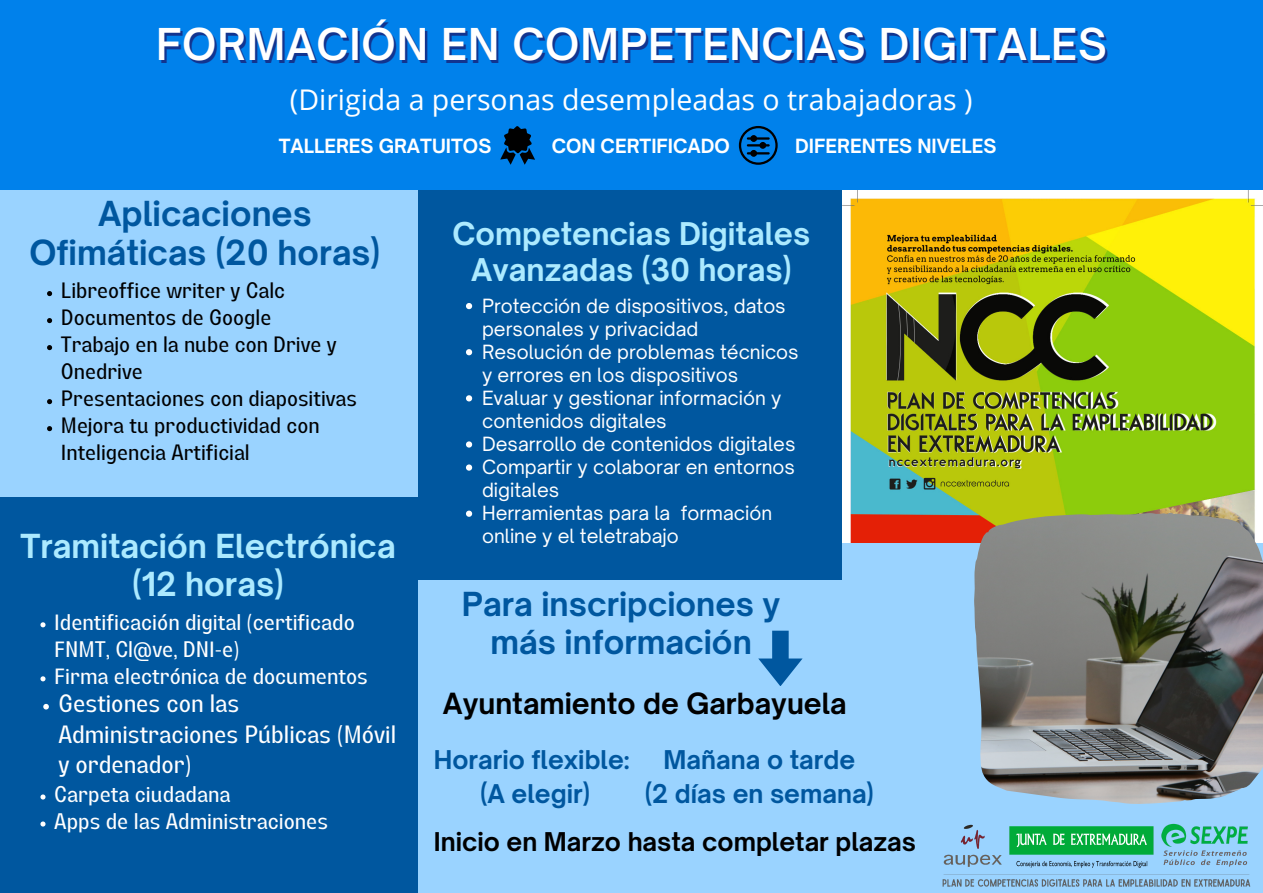
<style>
.page{position:relative;width:1263px;height:893px;background:#0081eb}
.page>*{position:absolute;margin:0;border:0;box-sizing:border-box;transform-origin:0 0}
.t1{font:600 42px "Open Sauce One";letter-spacing:.02em;color:#fff}
.t2{font:700 33px/39.4px "Open Sauce One";color:#00579f;text-align:center}
.t3{font:700 31.72px/38px "Open Sauce One";color:#00579f;text-align:center}
.t4{font:700 31.72px/38px "Open Sauce One";color:#aceaff;text-align:center}
.t5{font:700 30px/36px "Open Sauce One";color:#aceaff;text-align:center}
.t6{font:28.5px "Open Sans";color:#fff}
.t7{font:700 27.97px "Open Sauce One";color:#000}
.t8{font:700 24.75px/34.3px "Open Sauce One";color:#00579f;text-align:center}
.t9{font:700 24.75px "Open Sauce One";color:#000}
.t10{font:24.45px/30.4px "Lazord";color:#fff}
.t11{font:22.05px/27px "Lazord";color:#fff}
.t12{font:21.75px/27px "Lazord";color:#000}
.t13{font:18.75px/23.1px "Open Sauce One";color:#fff}
.t14{font:700 18.75px "Open Sauce One";color:#fff}
</style>
<div class="page">
<div style="left:0;top:191px;width:418px;height:352px;background:#9ad3ff"></div>
<div style="left:0;top:498px;width:418px;height:395px;background:#00579f"></div>
<div style="left:418px;top:543px;width:427px;height:350px;background:#9ad3ff"></div>
<div style="left:418px;top:191px;width:427px;height:389px;background:#00579f"></div>
<img style="left:842px;top:190px;width:421px;height:353px">
<div style="left:842px;top:543px;width:421px;height:350px;background:#9ad3ff"></div>
<svg style="left:500px;top:126px;width:35px;height:39px"></svg>
<svg style="left:739px;top:126px;width:39px;height:39px"></svg>
<img style="left:942px;top:823px;width:309px;height:64px">
<svg style="left:758px;top:630px;width:44px;height:56px"></svg>
<img style="left:974px;top:513px;width:289px;height:290px">
<svg style="left:466px;top:303px;width:6px;height:6px"></svg>
<svg style="left:466px;top:349px;width:6px;height:6px"></svg>
<svg style="left:466px;top:395px;width:6px;height:6px"></svg>
<svg style="left:466px;top:441px;width:6px;height:6px"></svg>
<svg style="left:466px;top:464px;width:6px;height:7px"></svg>
<svg style="left:466px;top:510px;width:6px;height:7px"></svg>
<svg style="left:47px;top:291px;width:5px;height:5px"></svg>
<svg style="left:47px;top:318px;width:5px;height:5px"></svg>
<svg style="left:47px;top:345px;width:5px;height:5px"></svg>
<svg style="left:47px;top:399px;width:5px;height:5px"></svg>
<svg style="left:47px;top:426px;width:5px;height:5px"></svg>
<svg style="left:40px;top:622px;width:6px;height:5px"></svg>
<svg style="left:40px;top:676px;width:6px;height:5px"></svg>
<svg style="left:43px;top:704px;width:6px;height:5px"></svg>
<svg style="left:40px;top:794px;width:6px;height:5px"></svg>
<svg style="left:40px;top:821px;width:6px;height:5px"></svg>
<p class="t1" style="left:156px;top:18px;width:952px">FORMACIÓN EN COMPETENCIAS DIGITALES</p>
<h3 class="t6" style="left:290px;top:80px;width:684px">(Dirigida a personas desempleadas o trabajadoras )</h3>
<h2 class="t14" style="left:279px;top:134px;width:214px">TALLERES GRATUITOS</h2>
<h2 class="t14" style="left:552px;top:134px;width:180px">CON CERTIFICADO</h2>
<h2 class="t14" style="left:795px;top:134px;width:203px">DIFERENTES NIVELES</h2>
<p class="t2" style="left:29px;top:194px;width:352px">Aplicaciones<br>Ofimáticas (20 horas)</p>
<p class="t12" style="left:61px;top:280px;width:226px">Libreoffice writer y Calc</p>
<p class="t12" style="left:61px;top:307px;width:212px">Documentos de Google</p>
<p class="t12" style="left:61px;top:334px;width:277px">Trabajo en la nube con Drive y<br>Onedrive</p>
<p class="t12" style="left:61px;top:388px;width:298px">Presentaciones con diapositivas</p>
<p class="t12" style="left:61px;top:415px;width:260px">Mejora tu productividad con<br>Inteligencia Artificial</p>
<h2 class="t4" style="left:20px;top:527px;width:377px">Tramitación Electrónica (12 horas)</h2>
<p class="t11" style="left:54px;top:611px;width:302px">Identificación digital (certificado<br>FNMT, Cl@ve, DNI-e)</p>
<p class="t11" style="left:54px;top:665px;width:315px">Firma electrónica de documentos</p>
<p class="t10" style="left:58px;top:691px;width:339px">Gestiones con las<br>Administraciones Públicas (Móvil y ordenador)</p>
<p class="t11" style="left:54px;top:783px;width:178px">Carpeta ciudadana</p>
<p class="t11" style="left:54px;top:810px;width:275px">Apps de las Administraciones</p>
<p class="t5" style="left:453px;top:215px;width:359px">Competencias Digitales<br>Avanzadas (30 horas)</p>
<p class="t13" style="left:482px;top:294px;width:305px">Protección de dispositivos, datos personales y privacidad</p>
<p class="t13" style="left:482px;top:340px;width:318px">Resolución de problemas técnicos y errores en los dispositivos</p>
<h2 class="t13" style="left:482px;top:386px;width:301px">Evaluar y gestionar información y contenidos digitales</h2>
<p class="t13" style="left:482px;top:432px;width:315px">Desarrollo de contenidos digitales</p>
<p class="t13" style="left:482px;top:455px;width:314px">Compartir y colaborar en entornos digitales</p>
<p class="t13" style="left:482px;top:501px;width:292px">Herramientas para la formación online y el teletrabajo</p>
<p class="t3" style="left:462px;top:585px;width:320px">Para inscripciones y más información</p>
<h2 class="t7" style="left:443px;top:686px;width:405px">Ayuntamiento de Garbayuela</h2>
<h5 class="t8" style="left:434px;top:742px;width:198px">Horario flexible: (A elegir)</h5>
<p class="t8" style="left:645px;top:742px;width:231px">Mañana o tarde<br>(2 días en semana)</p>
<h5 class="t9" style="left:434px;top:826px;width:484px">Inicio en Marzo hasta completar plazas</h5>
</div>
